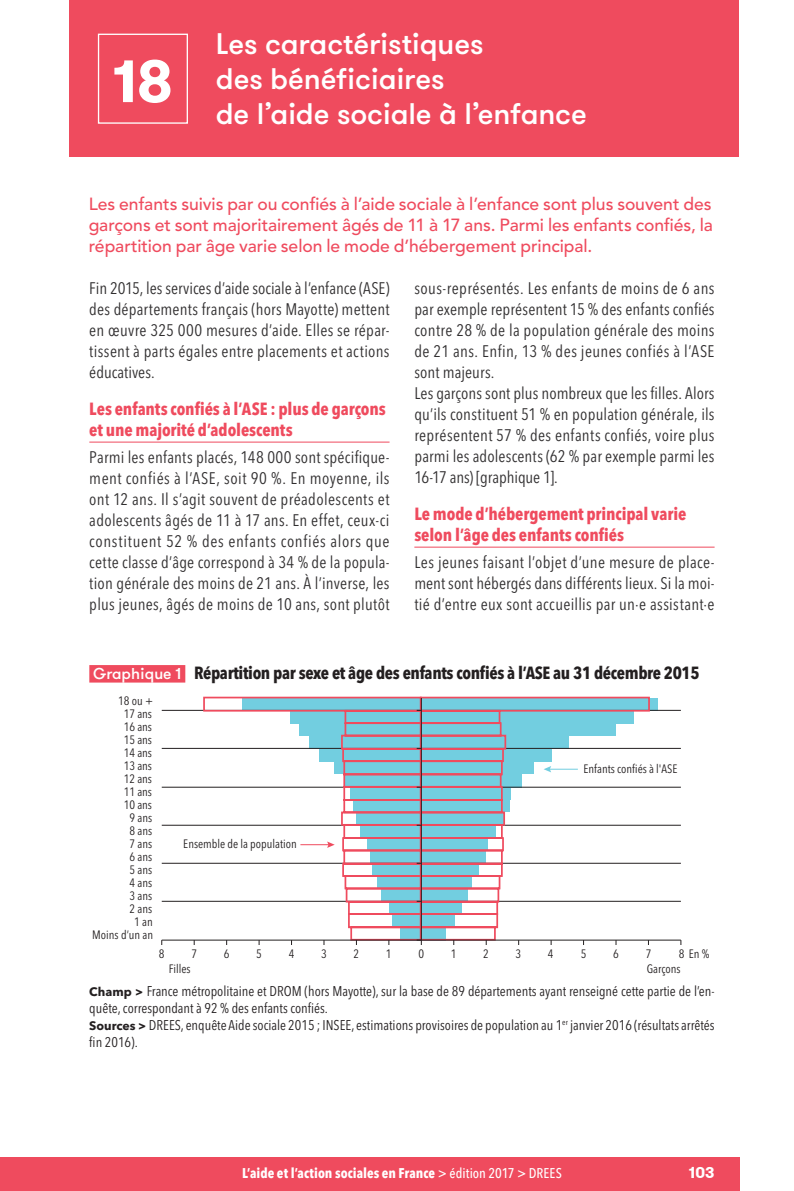
<style>
.page{position:relative;width:794px;height:1191px;background:#fff}
.page>*{position:absolute;margin:0;border:0;box-sizing:border-box;transform-origin:0 0}
.t1{font:700 59.5px "GT Walsheim";color:#fff}
.t2{font:500 29.75px/35px "GT Walsheim";letter-spacing:-.005em;color:#fff}
.t3{font:500 17.5px/21px "Avenir LT Std";color:#ef4b5e;text-align:justify}
.t4{font:700 condensed 17.5px/21px "Avenir Next LT Pro";letter-spacing:-.005em;color:#ef4b5e}
.t5{font:700 condensed 17.5px "Avenir Next LT Pro";letter-spacing:-.02em;color:#231f20}
.t6{font:condensed 16.62px/21px "Avenir Next LT Pro";letter-spacing:.015em;color:#312f30;text-align:justify}
.t7{font:700 15.75px "GT Walsheim";color:#fff}
.t8{font:condensed 14px/16.8px "Avenir Next LT Pro";color:#231f20}
.t9{font:700 condensed 14px "Avenir Next LT Pro";color:#fff}
.t10{font:condensed 12.08px "Avenir Next LT Pro";color:#231f20}
.s1{font-family:"GT Walsheim";font-weight:500;font-stretch:normal;font-size:15.75px;color:#fff}
.s2{font-weight:700;font-stretch:normal;font-size:12.25px}
.s3{font-weight:500}
</style>
<div class="page">
<div style="left:0;top:1157px;width:739px;height:34px;background:#ef4b5e"></div>
<div style="left:69px;top:0;width:670px;height:156px;background:#ef4b5e"></div>
<div style="left:98px;top:34px;width:90px;height:90px;border:1px solid #fff"></div>
<hr style="left:89px;top:442px;width:300px;height:1px;background:#ef4b5e">
<hr style="left:414px;top:547px;width:300px;height:1px;background:#ef4b5e">
<div style="left:89px;top:665px;width:96px;height:17px;background:#ef4b5e"></div>
<div style="left:421px;top:698px;width:236px;height:12px;background:#72cee0"></div>
<hr style="left:162px;top:710px;width:519px;height:1px;background:#231f20">
<hr style="left:162px;top:748px;width:519px;height:1px;background:#231f20">
<hr style="left:162px;top:787px;width:519px;height:1px;background:#231f20">
<hr style="left:162px;top:825px;width:519px;height:1px;background:#231f20">
<hr style="left:162px;top:863px;width:519px;height:1px;background:#231f20">
<hr style="left:162px;top:901px;width:519px;height:1px;background:#231f20">
<svg style="left:202px;top:696px;width:217px;height:245px"></svg>
<svg style="left:419px;top:696px;width:232px;height:245px"></svg>
<hr style="left:162px;top:939px;width:519px;height:1px;background:#231f20">
<hr style="left:421px;top:698px;width:1px;height:242px;background:#231f20">
<svg style="left:417px;top:939px;width:5px;height:6px"></svg>
<svg style="left:300px;top:841px;width:35px;height:7px"></svg>
<svg style="left:543px;top:766px;width:35px;height:6px"></svg>
<h1 class="t1" style="left:113px;top:43px;width:62px">18</h1>
<h2 class="t2" style="left:216px;top:26px;width:372px">Les caractéristiques<br>des bénéficiaires<br>de l’aide sociale à l’enfance</h2>
<p class="t3" style="left:89px;top:194px;width:626px">Les enfants suivis par ou confiés à l’aide sociale à l’enfance sont plus souvent des garçons et sont majoritairement âgés de 11 à 17 ans. Parmi les enfants confiés, la répartition par âge varie selon le mode d’hébergement principal.</p>
<p class="t6" style="left:89px;top:278px;width:302px">Fin 2015, les services d’aide sociale à l’enfance (ASE) des départements français (hors Mayotte) mettent en œuvre 325 000 mesures d’aide. Elles se répar&shy;tissent à parts égales entre placements et actions éducatives.</p>
<p class="t4" style="left:89px;top:398px;width:298px">Les enfants confiés à l’ASE : plus de garçons et une majorité d’adolescents</p>
<p class="t6" style="left:89px;top:446px;width:302px">Parmi les enfants placés, 148 000 sont spécifique&shy;ment confiés à l’ASE, soit 90 %. En moyenne, ils ont 12 ans. Il s’agit souvent de préadolescents et adolescents âgés de 11 à 17 ans. En effet, ceux-ci constituent 52 % des enfants confiés alors que cette classe d’âge correspond à 34 % de la popula&shy;tion générale des moins de 21 ans. À l’inverse, les plus jeunes, âgés de moins de 10 ans, sont plutôt</p>
<p class="t6" style="left:414px;top:278px;width:302px;text-align:left">sous-représentés. Les enfants de moins de 6 ans par exemple représentent 15 % des enfants confiés contre 28 % de la population générale des moins de 21 ans. Enfin, 13 % des jeunes confiés à l’ASE sont majeurs.<br>Les garçons sont plus nombreux que les filles. Alors qu’ils constituent 51 % en population générale, ils représentent 57 % des enfants confiés, voire plus parmi les adolescents (62 % par exemple parmi les 16-17 ans) [graphique 1].</p>
<p class="t4" style="left:414px;top:503px;width:273px">Le mode d’hébergement principal varie selon l’âge des enfants confiés</p>
<p class="t6" style="left:414px;top:551px;width:302px">Les jeunes faisant l’objet d’une mesure de place&shy;ment sont hébergés dans différents lieux. Si la moi&shy;tié d’entre eux sont accueillis par un·e assistant·e</p>
<p class="t5" style="left:93px;top:662px;width:608px"><span class="s1">Graphique 1</span> Répartition par sexe et âge des enfants confiés à l’ASE au 31 décembre 2015</p>
<p class="t10" style="left:118px;top:694px;width:36px">18 ou +</p>
<p class="t10" style="left:124px;top:707px;width:30px">17 ans</p>
<p class="t10" style="left:124px;top:720px;width:30px">16 ans</p>
<p class="t10" style="left:124px;top:733px;width:30px">15 ans</p>
<p class="t10" style="left:124px;top:746px;width:30px">14 ans</p>
<p class="t10" style="left:124px;top:758px;width:30px">13 ans</p>
<p class="t10" style="left:124px;top:771px;width:30px">12 ans</p>
<p class="t10" style="left:124px;top:784px;width:30px">11 ans</p>
<p class="t10" style="left:124px;top:797px;width:30px">10 ans</p>
<p class="t10" style="left:129px;top:810px;width:24px">9 ans</p>
<p class="t10" style="left:129px;top:823px;width:24px">8 ans</p>
<p class="t10" style="left:129px;top:836px;width:24px">7 ans</p>
<p class="t10" style="left:129px;top:849px;width:24px">6 ans</p>
<p class="t10" style="left:129px;top:862px;width:24px">5 ans</p>
<p class="t10" style="left:129px;top:875px;width:24px">4 ans</p>
<p class="t10" style="left:129px;top:888px;width:24px">3 ans</p>
<p class="t10" style="left:129px;top:901px;width:24px">2 ans</p>
<p class="t10" style="left:134px;top:914px;width:20px">1 an</p>
<p class="t10" style="left:92px;top:927px;width:62px">Moins d’un an</p>
<p class="t10" style="left:183px;top:836px;width:115px">Ensemble de la population</p>
<p class="t10" style="left:583px;top:761px;width:95px">Enfants confiés à l'ASE</p>
<p class="t10" style="left:159px;top:946px;width:7px">8</p>
<p class="t10" style="left:191px;top:946px;width:7px">7</p>
<p class="t10" style="left:224px;top:946px;width:7px">6</p>
<p class="t10" style="left:256px;top:946px;width:7px">5</p>
<p class="t10" style="left:289px;top:946px;width:7px">4</p>
<p class="t10" style="left:321px;top:946px;width:7px">3</p>
<p class="t10" style="left:353px;top:946px;width:7px">2</p>
<p class="t10" style="left:386px;top:946px;width:7px">1</p>
<p class="t10" style="left:418px;top:946px;width:7px">0</p>
<p class="t10" style="left:451px;top:946px;width:7px">1</p>
<p class="t10" style="left:483px;top:946px;width:7px">2</p>
<p class="t10" style="left:515px;top:946px;width:7px">3</p>
<p class="t10" style="left:548px;top:946px;width:7px">4</p>
<p class="t10" style="left:580px;top:946px;width:7px">5</p>
<p class="t10" style="left:613px;top:946px;width:7px">6</p>
<p class="t10" style="left:646px;top:946px;width:7px">7</p>
<p class="t10" style="left:678px;top:946px;width:32px">8 En %</p>
<p class="t10" style="left:169px;top:961px;width:23px">Filles</p>
<p class="t10" style="left:647px;top:961px;width:35px">Garçons</p>
<p class="t8" style="left:89px;top:983px;width:627px"><span class="s2">Champ &gt;</span> France métropolitaine et DROM (hors Mayotte), sur la base de 89 départements ayant renseigné cette partie de l’en&shy;quête, correspondant à 92 % des enfants confiés.<br><span class="s2">Sources &gt;</span> DREES, enquête Aide sociale 2015 ; INSEE, estimations provisoires de population au 1<sup>er</sup> janvier 2016 (résultats arrêtés fin 2016).</p>
<p class="t9" style="left:242px;top:1165px;width:321px">L’aide et l’action sociales en France <span class="s3">&gt; édition 2017 &gt; DREES</span></p>
<p class="t7" style="left:689px;top:1162px;width:27px">103</p>
</div>
